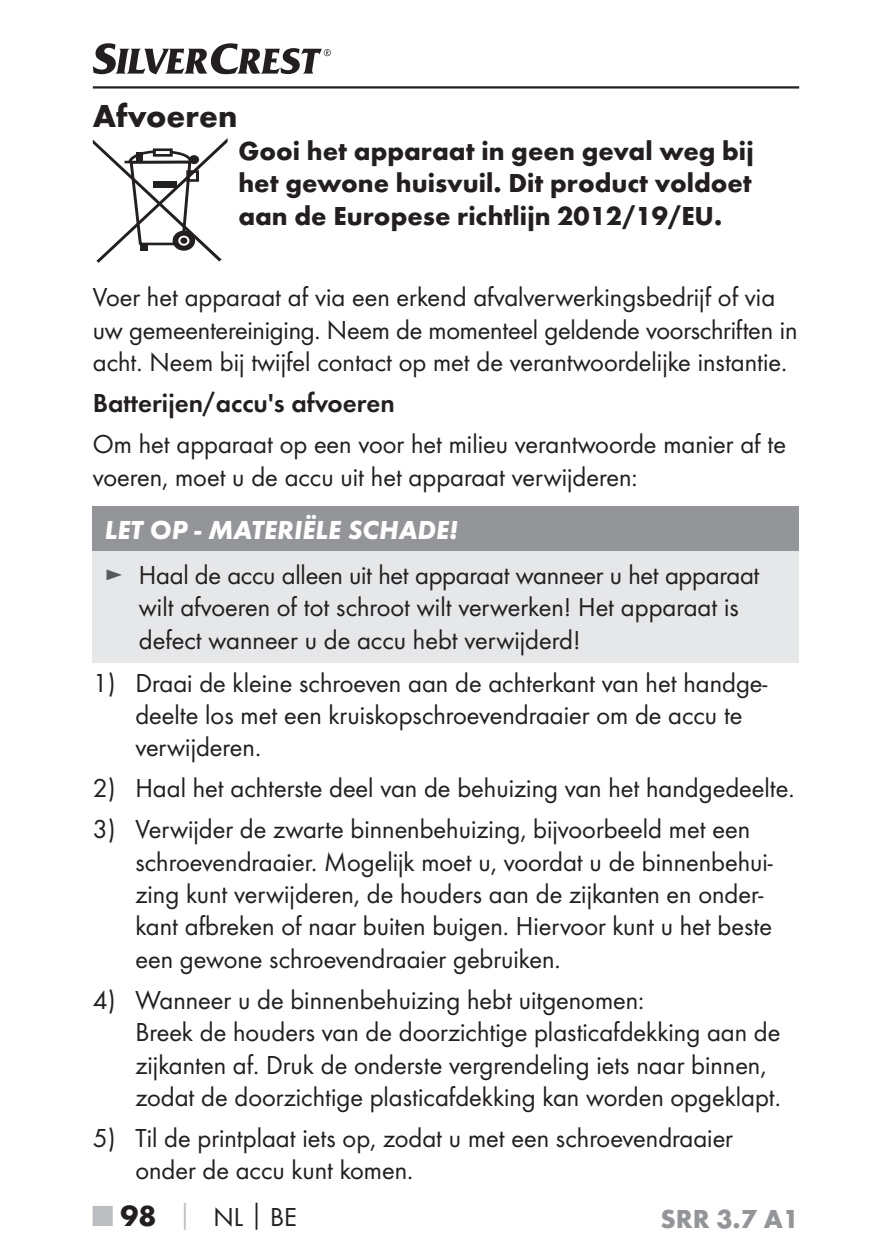
<style>
.page{position:relative;width:892px;height:1259px;background:#fff}
.page>*{position:absolute;margin:0;border:0;box-sizing:border-box;transform-origin:0 0}
.t1{font:700 33px "Futura";color:#231f20}
.t2{font:27px/32.4px "Futura Boo";color:#231f20}
.t3{font:700 27px/32.4px "Futura";color:#231f20;text-align:justify}
.t4{font:27px "Futura Dem";color:#231f20}
.t5{font:italic 700 27px "Futura";color:#fff}
.t6{font:700 27px "Futura";color:#939598}
.s1{color:#58595b}
.s2{font-family:"Futura";font-weight:700;font-size:30px;color:#bbbdc0}
.s3{font-family:"Futura";font-weight:700;font-size:30px}
.s4{font-family:"Futura";font-weight:700;color:#bbbdc0}
.s5{font-family:"Futura";font-weight:700}
</style>
<div class="page">
<hr style="left:93px;top:86px;width:706px;height:3px;background:#231f20">
<svg style="left:93px;top:43px;width:238px;height:31px"></svg>
<div style="left:93px;top:506px;width:706px;height:45px;background:#939598"></div>
<div style="left:93px;top:551px;width:706px;height:111px;background:#e6e7e8"></div>
<svg style="left:93px;top:138px;width:134px;height:125px"></svg>
<p class="t1" style="left:93px;top:103px;width:146px">Afvoeren</p>
<p class="t3" style="left:238px;top:137px;width:517px">Gooi het apparaat in geen geval weg bij het gewone huisvuil. Dit product voldoet aan de Europese richtlijn 2012/19/EU.</p>
<p class="t2" style="left:93px;top:283px;width:706px">Voer het apparaat af via een erkend afvalverwerkingsbedrijf of via uw gemeentereiniging. Neem de momenteel geldende voorschriften in acht. Neem bij twijfel contact op met de verantwoordelijke instantie.</p>
<p class="t4" style="left:93px;top:391px;width:303px">Batterijen/accu's afvoeren</p>
<p class="t2" style="left:93px;top:429px;width:694px">Om het apparaat op een voor het milieu verantwoorde manier af te voeren, moet u de accu uit het apparaat verwijderen:</p>
<p class="t5" style="left:105px;top:521px;width:355px">LET OP - MATERIËLE SCHADE!</p>
<p class="t2" style="left:139px;top:560px;width:622px;text-indent:-34px"><span class="s1">►</span> Haal de accu alleen uit het apparaat wanneer u het apparaat wilt afvoeren of tot schroot wilt verwerken! Het apparaat is defect wanneer u de accu hebt verwijderd!</p>
<p class="t2" style="left:135px;top:668px;width:633px;text-indent:-43px">1) Draai de kleine schroeven aan de achterkant van het handge&shy;deelte los met een kruiskopschroevendraaier om de accu te verwijderen.</p>
<p class="t2" style="left:93px;top:773px;width:703px">2) Haal het achterste deel van de behuizing van het handgedeelte.</p>
<p class="t2" style="left:135px;top:814px;width:639px;text-indent:-43px">3) Verwijder de zwarte binnenbehuizing, bijvoorbeeld met een schroevendraaier. Mogelijk moet u, voordat u de binnenbehui&shy;zing kunt verwijderen, de houders aan de zijkanten en onder&shy;kant afbreken of naar buiten buigen. Hiervoor kunt u het beste een gewone schroevendraaier gebruiken.</p>
<p class="t2" style="left:135px;top:985px;width:647px;text-indent:-43px">4) Wanneer u de binnenbehuizing hebt uitgenomen:<br>Breek de houders van de doorzichtige plasticafdekking aan de zijkanten af. Druk de onderste vergrendeling iets naar binnen, zodat de doorzichtige plasticafdekking kan worden opgeklapt.</p>
<p class="t2" style="left:135px;top:1123px;width:599px;text-indent:-43px">5) Til de printplaat iets op, zodat u met een schroevendraaier onder de accu kunt komen.</p>
<p class="t2" style="left:93px;top:1202px;width:205px"><span class="s2">■</span> <span class="s3">98</span> <span class="s4">│</span> NL<span class="s5">│</span>BE</p>
<p class="t6" style="left:660px;top:1208px;width:140px">SRR 3.7 A1</p>
</div>
